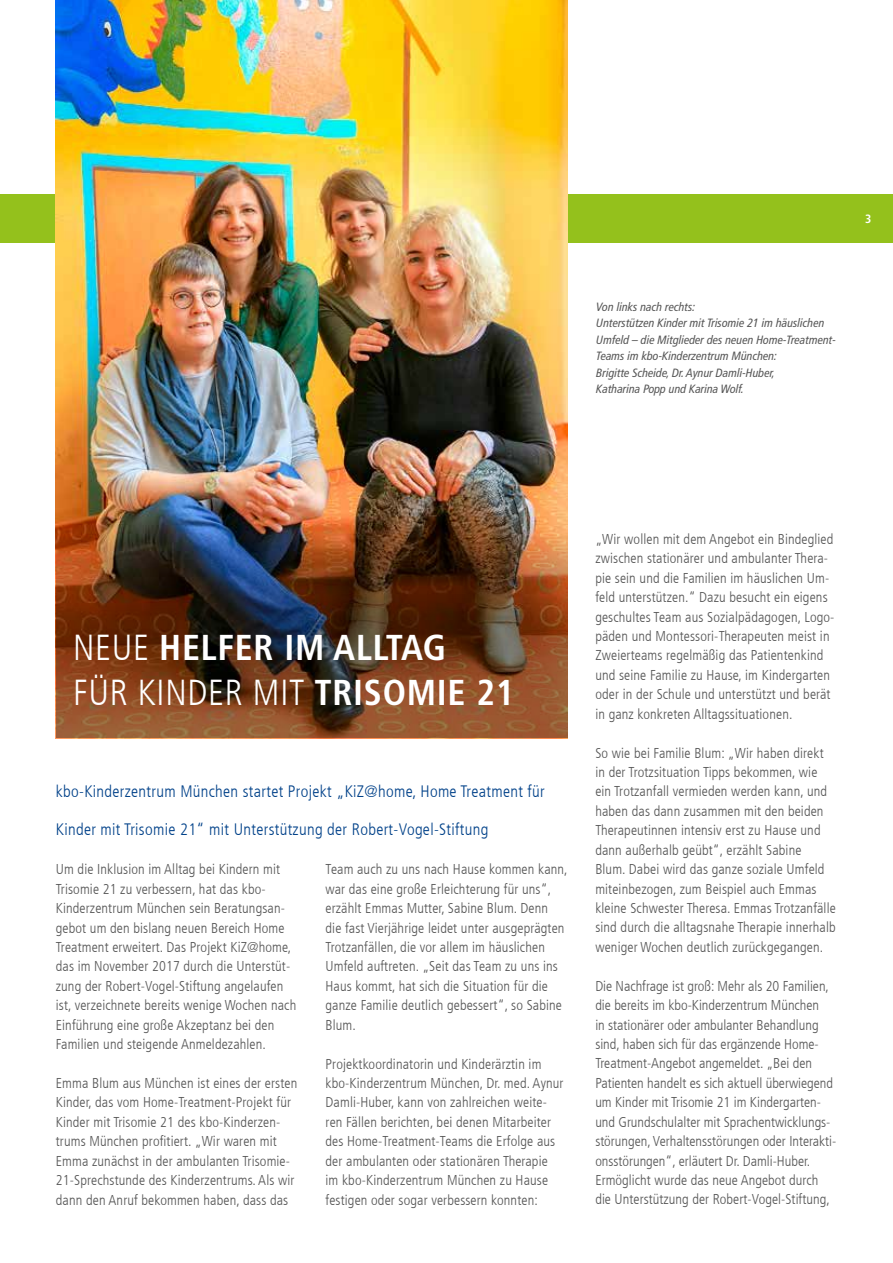
<style>
.page{position:relative;width:893px;height:1263px;background:#fff}
.page>*{position:absolute;margin:0;border:0;box-sizing:border-box;transform-origin:0 0}
.t1{font:700 condensed 36px/45px "Frutiger LT Com";letter-spacing:.02em;color:#fff}
.t2{font:300 condensed 16.5px "Frutiger LT Com";letter-spacing:.02em;color:#004189}
.t3{font:300 condensed 14.25px/19.4px "Frutiger LT Com";letter-spacing:.01em;color:#565656}
.t4{font:italic condensed 12px/16.5px "Frutiger LT Com";color:#565656}
.t5{font:700 condensed 12px "Frutiger LT Com";color:#fff}
.s1{font-weight:300}
</style>
<div class="page">
<div style="left:0;top:194px;width:893px;height:49px;background:#94c11c"></div>
<img style="left:56px;top:0;width:511px;height:525px">
<img style="left:56px;top:525px;width:511px;height:213px">
<p class="t5" style="left:865px;top:212px;width:8px">3</p>
<p class="t4" style="left:596px;top:299px;width:241px">Von links nach rechts:<br>Unterstützen Kinder mit Trisomie 21 im häuslichen Umfeld – die Mitglieder des neuen Home-Treatment-Teams im kbo-Kinderzentrum München:<br>Brigitte Scheide, Dr. Aynur Damli-Huber,<br>Katharina Popp und Karina Wolf.</p>
<h1 class="t1" style="left:73px;top:625px;width:443px"><span class="s1">NEUE</span> HELFER IM ALLTAG<br><span class="s1">FÜR KINDER MIT</span> TRISOMIE 21</h1>
<p class="t2" style="left:56px;top:781px;width:490px">kbo-Kinderzentrum München startet Projekt „KiZ@home, Home Treatment für</p>
<p class="t2" style="left:56px;top:820px;width:434px">Kinder mit Trisomie 21“ mit Unterstützung der Robert-Vogel-Stiftung</p>
<p class="t3" style="left:56px;top:860px;width:242px">Um die Inklusion im Alltag bei Kindern mit Trisomie 21 zu verbessern, hat das kbo-Kinderzentrum München sein Beratungsan&shy;gebot um den bislang neuen Bereich Home Treatment erweitert. Das Projekt KiZ@home, das im November 2017 durch die Unterstüt&shy;zung der Robert-Vogel-Stiftung angelaufen ist, verzeichnete bereits wenige Wochen nach Einführung eine große Akzeptanz bei den Familien und steigende Anmeldezahlen.</p>
<p class="t3" style="left:56px;top:1073px;width:243px">Emma Blum aus München ist eines der ersten Kinder, das vom Home-Treatment-Projekt für Kinder mit Trisomie 21 des kbo-Kinderzen&shy;trums München profitiert. „Wir waren mit Emma zunächst in der ambulanten Trisomie-21-Sprechstunde des Kinderzentrums. Als wir dann den Anruf bekommen haben, dass das</p>
<p class="t3" style="left:326px;top:860px;width:244px">Team auch zu uns nach Hause kommen kann, war das eine große Erleichterung für uns“, erzählt Emmas Mutter, Sabine Blum. Denn<br>die fast Vierjährige leidet unter ausgeprägten Trotzanfällen, die vor allem im häuslichen Umfeld auftreten. „Seit das Team zu uns ins Haus kommt, hat sich die Situation für die ganze Familie deutlich gebessert“, so Sabine Blum.</p>
<p class="t3" style="left:326px;top:1054px;width:239px">Projektkoordinatorin und Kinderärztin im kbo-Kinderzentrum München, Dr. med. Aynur Damli-Huber, kann von zahlreichen weite&shy;ren Fällen berichten, bei denen Mitarbeiter des Home-Treatment-Teams die Erfolge aus der ambulanten oder stationären Therapie im kbo-Kinderzentrum München zu Hause festigen oder sogar verbessern konnten:</p>
<p class="t3" style="left:595px;top:529px;width:241px">„Wir wollen mit dem Angebot ein Bindeglied zwischen stationärer und ambulanter Thera&shy;pie sein und die Familien im häuslichen Um&shy;feld unterstützen.“ Dazu besucht ein eigens geschultes Team aus Sozialpädagogen, Logo&shy;päden und Montessori-Therapeuten meist in Zweierteams regelmäßig das Patientenkind und seine Familie zu Hause, im Kindergarten oder in der Schule und unterstützt und berät in ganz konkreten Alltagssituationen.</p>
<p class="t3" style="left:595px;top:743px;width:242px">So wie bei Familie Blum: „Wir haben direkt in der Trotzsituation Tipps bekommen, wie ein Trotzanfall vermieden werden kann, und haben das dann zusammen mit den beiden Therapeutinnen intensiv erst zu Hause und dann außerhalb geübt“, erzählt Sabine<br>Blum. Dabei wird das ganze soziale Umfeld miteinbezogen, zum Beispiel auch Emmas kleine Schwester Theresa. Emmas Trotzanfälle sind durch die alltagsnahe Therapie innerhalb weniger Wochen deutlich zurückgegangen.</p>
<p class="t3" style="left:595px;top:976px;width:242px">Die Nachfrage ist groß: Mehr als 20 Familien, die bereits im kbo-Kinderzentrum München<br>in stationärer oder ambulanter Behandlung sind, haben sich für das ergänzende Home-Treatment-Angebot angemeldet. „Bei den Patienten handelt es sich aktuell überwiegend um Kinder mit Trisomie 21 im Kindergarten&shy;und Grundschulalter mit Sprachentwicklungs&shy;störungen, Verhaltensstörungen oder Interakti&shy;onsstörungen“, erläutert Dr. Damli-Huber.<br>Ermöglicht wurde das neue Angebot durch die Unterstützung der Robert-Vogel-Stiftung,</p>
</div>
